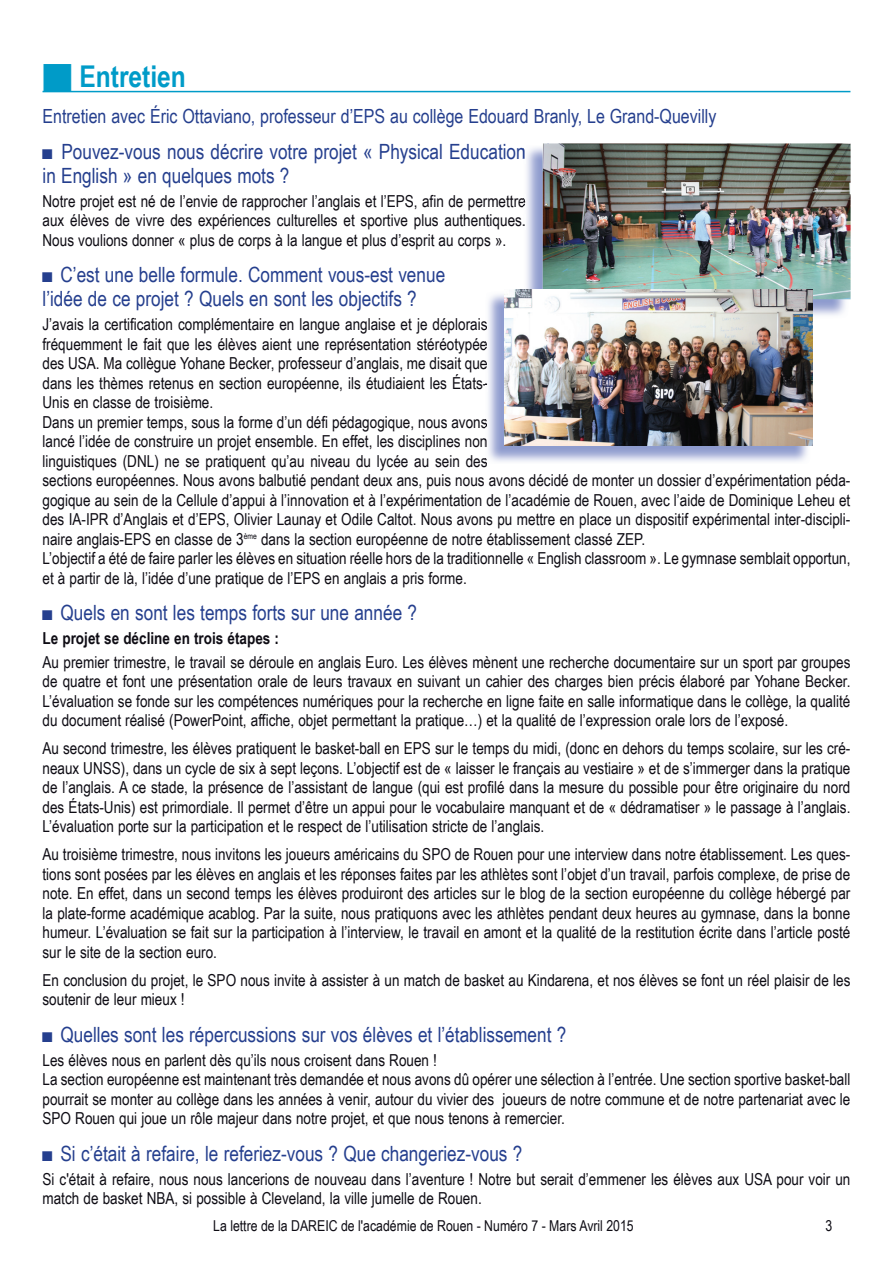
<style>
.page{position:relative;width:893px;height:1263px;background:#fff}
.page>*{position:absolute;margin:0;border:0;box-sizing:border-box;transform-origin:0 0}
.t1{font:700 30px "Arial Narrow";color:#009bc8}
.t2{font:21px/24px "Arial Narrow";color:#253f8e}
.t3{font:19.5px "Arial Narrow";color:#253f8e}
.t4{font:16.5px/19.5px "Arial Narrow";color:#0e0c14;text-align:justify}
.t5{font:700 16.5px "Arial Narrow";color:#0e0c14}
.t6{font:15px "Arial Narrow";color:#0e0c14}
</style>
<div class="page">
<hr style="left:43px;top:91px;width:807px;height:1px;background:#009bc8">
<img style="left:524px;top:147px;width:19px;height:143px">
<svg style="left:524px;top:147px;width:2px;height:16px"></svg>
<svg style="left:524px;top:194px;width:2px;height:35px"></svg>
<img style="left:812px;top:299px;width:36px;height:19px">
<img style="left:543px;top:143px;width:308px;height:156px">
<img style="left:487px;top:294px;width:323px;height:168px">
<svg style="left:485px;top:321px;width:2px;height:64px"></svg>
<svg style="left:485px;top:419px;width:2px;height:45px"></svg>
<img style="left:504px;top:290px;width:308px;height:155px">
<h1 class="t1" style="left:43px;top:53px;width:145px">■ Entretien</h1>
<p class="t3" style="left:43px;top:102px;width:675px">Entretien avec Éric Ottaviano, professeur d’EPS au collège Edouard Branly, Le Grand-Quevilly</p>
<p class="t2" style="left:43px;top:139px;width:485px">■ Pouvez-vous nous décrire votre projet « Physical Education in English » en quelques mots ?</p>
<p class="t4" style="left:43px;top:190px;width:485px">Notre projet est né de l’envie de rapprocher l’anglais et l’EPS, afin de permettre aux élèves de vivre des expériences culturelles et sportive plus authentiques.<br>Nous voulions donner « plus de corps à la langue et plus d’esprit au corps ».</p>
<p class="t2" style="left:43px;top:262px;width:404px">■ C’est une belle formule. Comment vous-est venue l’idée de ce projet ? Quels en sont les objectifs ?</p>
<p class="t4" style="left:43px;top:314px;width:809px;text-align:left">J’avais la certification complémentaire en langue anglaise et je déplorais<br>fréquemment le fait que les élèves aient une représentation stéréotypée<br>des USA. Ma collègue Yohane Becker, professeur d’anglais, me disait que<br>dans les thèmes retenus en section européenne, ils étudiaient les États-<br>Unis en classe de troisième.<br>Dans un premier temps, sous la forme d’un défi pédagogique, nous avons<br>lancé l’idée de construire un projet ensemble. En effet, les disciplines non<br>linguistiques (DNL) ne se pratiquent qu’au niveau du lycée au sein des<br>sections européennes. Nous avons balbutié pendant deux ans, puis nous avons décidé de monter un dossier d’expérimentation péda&shy;gogique au sein de la Cellule d’appui à l’innovation et à l’expérimentation de l’académie de Rouen, avec l’aide de Dominique Leheu et des IA-IPR d’Anglais et d’EPS, Olivier Launay et Odile Caltot. Nous avons pu mettre en place un dispositif expérimental inter-discipli&shy;naire anglais-EPS en classe de 3<sup>ème</sup> dans la section européenne de notre établissement classé ZEP.<br>L’objectif a été de faire parler les élèves en situation réelle hors de la traditionnelle « English classroom ». Le gymnase semblait opportun, et à partir de là, l’idée d’une pratique de l’EPS en anglais a pris forme.</p>
<p class="t2" style="left:43px;top:600px;width:376px">■ Quels en sont les temps forts sur une année ?</p>
<p class="t5" style="left:43px;top:626px;width:238px">Le projet se décline en trois étapes :</p>
<p class="t4" style="left:43px;top:652px;width:809px">Au premier trimestre, le travail se déroule en anglais Euro. Les élèves mènent une recherche documentaire sur un sport par groupes de quatre et font une présentation orale de leurs travaux en suivant un cahier des charges bien précis élaboré par Yohane Becker.<br>L’évaluation se fonde sur les compétences numériques pour la recherche en ligne faite en salle informatique dans le collège, la qualité du document réalisé (PowerPoint, affiche, objet permettant la pratique…) et la qualité de l’expression orale lors de l’exposé.</p>
<p class="t4" style="left:43px;top:738px;width:809px">Au second trimestre, les élèves pratiquent le basket-ball en EPS sur le temps du midi, (donc en dehors du temps scolaire, sur les cré&shy;neaux UNSS), dans un cycle de six à sept leçons. L’objectif est de « laisser le français au vestiaire » et de s’immerger dans la pratique de l’anglais. A ce stade, la présence de l’assistant de langue (qui est profilé dans la mesure du possible pour être originaire du nord des États-Unis) est primordiale. Il permet d’être un appui pour le vocabulaire manquant et de « dédramatiser » le passage à l’anglais.<br>L’évaluation porte sur la participation et le respect de l’utilisation stricte de l’anglais.</p>
<p class="t4" style="left:43px;top:844px;width:809px">Au troisième trimestre, nous invitons les joueurs américains du SPO de Rouen pour une interview dans notre établissement. Les ques&shy;tions sont posées par les élèves en anglais et les réponses faites par les athlètes sont l’objet d’un travail, parfois complexe, de prise de note. En effet, dans un second temps les élèves produiront des articles sur le blog de la section européenne du collège hébergé par la plate-forme académique acablog. Par la suite, nous pratiquons avec les athlètes pendant deux heures au gymnase, dans la bonne humeur. L’évaluation se fait sur la participation à l’interview, le travail en amont et la qualité de la restitution écrite dans l’article posté sur le site de la section euro.</p>
<p class="t4" style="left:43px;top:970px;width:809px">En conclusion du projet, le SPO nous invite à assister à un match de basket au Kindarena, et nos élèves se font un réel plaisir de les soutenir de leur mieux !</p>
<p class="t2" style="left:43px;top:1022px;width:525px">■ Quelles sont les répercussions sur vos élèves et l’établissement ?</p>
<p class="t4" style="left:43px;top:1050px;width:809px;text-align:left">Les élèves nous en parlent dès qu’ils nous croisent dans Rouen !<br>La section européenne est maintenant très demandée et nous avons dû opérer une sélection à l’entrée. Une section sportive basket-ball pourrait se monter au collège dans les années à venir, autour du vivier des joueurs de notre commune et de notre partenariat avec le SPO Rouen qui joue un rôle majeur dans notre projet, et que nous tenons à remercier.</p>
<p class="t2" style="left:43px;top:1141px;width:481px">■ Si c’était à refaire, le referiez-vous ? Que changeriez-vous ?</p>
<p class="t4" style="left:43px;top:1169px;width:809px">Si c'était à refaire, nous nous lancerions de nouveau dans l’aventure ! Notre but serait d’emmener les élèves aux USA pour voir un match de basket NBA, si possible à Cleveland, la ville jumelle de Rouen.</p>
<p class="t6" style="left:213px;top:1215px;width:422px">La lettre de la DAREIC de l'académie de Rouen - Numéro 7 - Mars Avril 2015</p>
<p class="t6" style="left:826px;top:1215px;width:8px">3</p>
</div>
